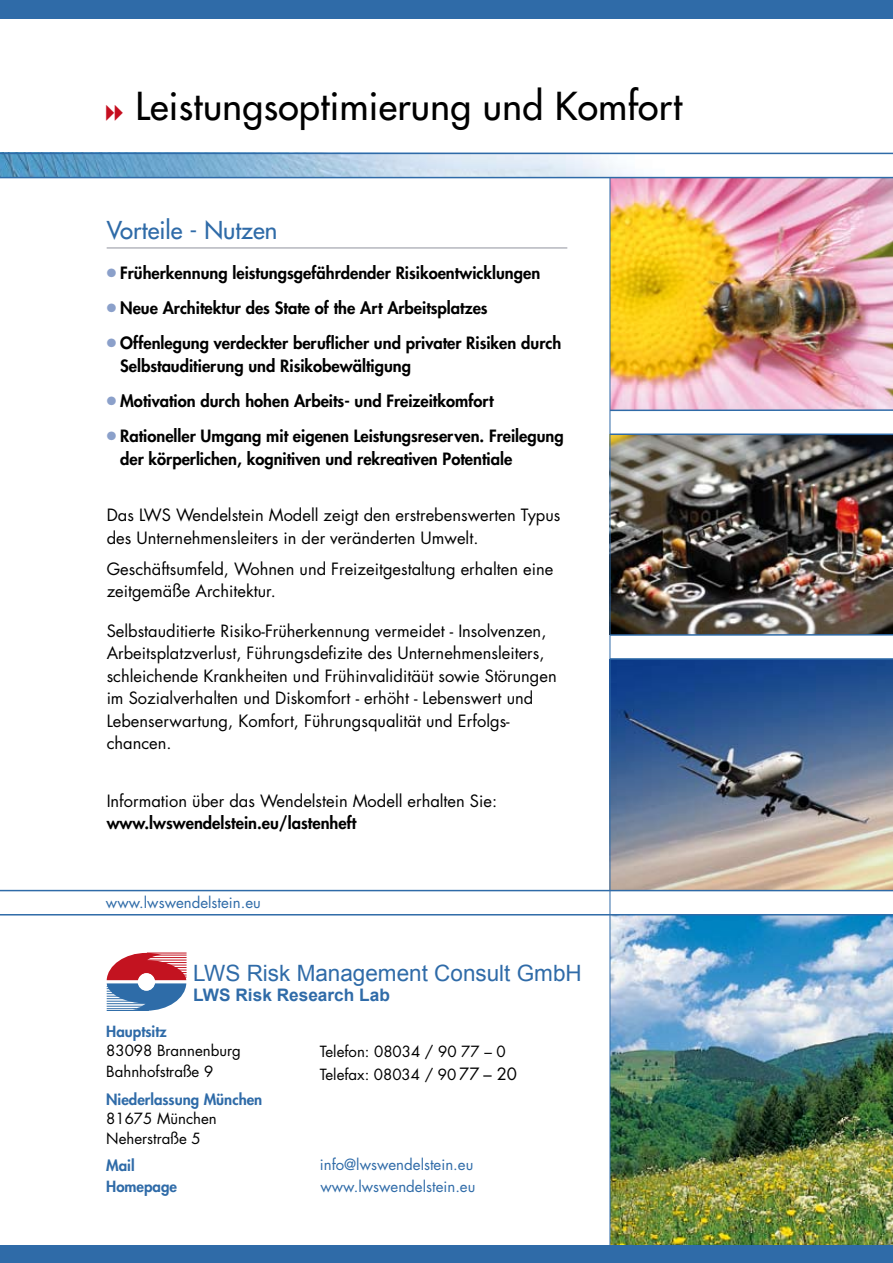
<style>
.page{position:relative;width:893px;height:1263px;background:#fff}
.page>*{position:absolute;margin:0;border:0;box-sizing:border-box;transform-origin:0 0}
.t1{font:37.5px "Futura";letter-spacing:.01em;color:#000}
.t2{font:24px "Futura";color:#2f6ba8}
.t3{font:22.5px "Arial";color:#2f6ba8}
.t4{font:700 17.25px "Arial";color:#2f6ba8}
.t5{font:16.5px/22.5px "Futura";color:#000}
.t6{font:800 16.5px/22.5px "Futura";color:#000}
.t7{font:15px/21px "Futura";color:#000}
.t8{font:15px "Futura";color:#2f6ba8}
.t9{font:800 15px "Futura";color:#2f6ba8}
.s1{color:#8ba0ca}
.s2{font-size:16.5px}
</style>
<div class="page">
<img style="left:0;top:154px;width:665px;height:23px">
<img style="left:611px;top:660px;width:282px;height:230px">
<img style="left:611px;top:435px;width:282px;height:199px">
<img style="left:611px;top:178px;width:282px;height:231px">
<hr style="left:610px;top:658px;width:283px;height:2px;background:#2f6ba8">
<hr style="left:610px;top:634px;width:283px;height:2px;background:#2f6ba8">
<hr style="left:610px;top:433px;width:283px;height:2px;background:#2f6ba8">
<hr style="left:610px;top:409px;width:283px;height:2px;background:#2f6ba8">
<img style="left:611px;top:915px;width:282px;height:330px">
<hr style="left:107px;top:248px;width:460px;height:1px;background:#91939d">
<hr style="left:0;top:177px;width:893px;height:1px;background:#2f6ba8">
<div style="left:0;top:1245px;width:893px;height:18px;background:#2f6ba8"></div>
<hr style="left:0;top:890px;width:893px;height:1px;background:#2f6ba8">
<hr style="left:0;top:914px;width:893px;height:1px;background:#2f6ba8">
<hr style="left:610px;top:178px;width:1px;height:1073px;background:#2f6ba8">
<div style="left:0;top:0;width:893px;height:19px;background:#2f6ba8"></div>
<hr style="left:0;top:153px;width:893px;height:1px;background:#2f6ba8">
<svg style="left:107px;top:953px;width:79px;height:58px"></svg>
<hr style="left:147px;top:953px;width:40px;height:1px;background:#c31320">
<hr style="left:134px;top:955px;width:53px;height:1px;background:#c31320">
<hr style="left:134px;top:957px;width:53px;height:1px;background:#c31320">
<hr style="left:134px;top:962px;width:53px;height:1px;background:#c31320">
<hr style="left:134px;top:965px;width:53px;height:1px;background:#c31320">
<hr style="left:134px;top:967px;width:53px;height:1px;background:#c31320">
<hr style="left:134px;top:970px;width:53px;height:1px;background:#c31320">
<hr style="left:134px;top:972px;width:53px;height:1px;background:#c31320">
<hr style="left:155px;top:975px;width:32px;height:1px;background:#c31320">
<hr style="left:157px;top:977px;width:30px;height:1px;background:#c31320">
<hr style="left:107px;top:986px;width:32px;height:1px;background:#2e6ca8">
<hr style="left:107px;top:988px;width:53px;height:1px;background:#2e6ca8">
<hr style="left:107px;top:991px;width:53px;height:1px;background:#2e6ca8">
<hr style="left:107px;top:993px;width:53px;height:1px;background:#2e6ca8">
<hr style="left:107px;top:996px;width:53px;height:1px;background:#2e6ca8">
<hr style="left:107px;top:998px;width:53px;height:1px;background:#2e6ca8">
<hr style="left:107px;top:1001px;width:53px;height:1px;background:#2e6ca8">
<hr style="left:107px;top:1003px;width:53px;height:1px;background:#2e6ca8">
<hr style="left:107px;top:1006px;width:48px;height:1px;background:#2e6ca8">
<hr style="left:107px;top:1008px;width:30px;height:1px;background:#2e6ca8">
<hr style="left:107px;top:1010px;width:42px;height:1px;background:#2e6ca8">
<div style="left:138px;top:973px;width:17px;height:18px;background:#fff;border-radius:50%"></div>
<hr style="left:134px;top:960px;width:53px;height:1px;background:#c31320">
<h1 class="t1" style="left:135px;top:82px;width:548px">Leistungsoptimierung und Komfort</h1>
<h2 class="t2" style="left:107px;top:215px;width:172px">Vorteile - Nutzen</h2>
<p class="t6" style="left:107px;top:261px;width:435px"><span class="s1">●</span> Früherkennung leistungsgefährdender Risikoentwicklungen</p>
<p class="t6" style="left:107px;top:296px;width:383px"><span class="s1">●</span> Neue Architektur des State of the Art Arbeitsplatzes</p>
<p class="t6" style="left:120px;top:331px;width:443px;text-indent:-14px"><span class="s1">●</span> Offenlegung verdeckter beruflicher und privater Risiken durch<br>Selbstauditierung und Risikobewältigung</p>
<p class="t6" style="left:107px;top:389px;width:389px"><span class="s1">●</span> Motivation durch hohen Arbeits- und Freizeitkomfort</p>
<p class="t6" style="left:120px;top:424px;width:445px;text-indent:-13px"><span class="s1">●</span> Rationeller Umgang mit eigenen Leistungsreserven. Freilegung der körperlichen, kognitiven und rekreativen Potentiale</p>
<p class="t5" style="left:107px;top:504px;width:455px">Das LWS Wendelstein Modell zeigt den erstrebenswerten Typus des Unternehmensleiters in der veränderten Umwelt.</p>
<p class="t5" style="left:107px;top:557px;width:448px">Geschäftsumfeld, Wohnen und Freizeitgestaltung erhalten eine zeitgemäße Architektur.</p>
<p class="t5" style="left:107px;top:619px;width:452px">Selbstauditierte Risiko-Früherkennung vermeidet - Insolvenzen, Arbeitsplatzverlust, Führungsdefizite des Unternehmensleiters, schleichende Krankheiten und Frühinvaliditäüt sowie Störungen im Sozialverhalten und Diskomfort - erhöht - Lebenswert und Lebenserwartung, Komfort, Führungsqualität und Erfolgs&shy;chancen.</p>
<p class="t5" style="left:107px;top:789px;width:392px">Information über das Wendelstein Modell erhalten Sie:</p>
<p class="t6" style="left:107px;top:812px;width:251px">www.lwswendelstein.eu/lastenheft</p>
<p class="t8" style="left:106px;top:892px;width:156px">www.lwswendelstein.eu</p>
<h3 class="t3" style="left:193px;top:958px;width:390px">LWS Risk Management Consult GmbH</h3>
<p class="t4" style="left:193px;top:984px;width:198px">LWS Risk Research Lab</p>
<p class="t9" style="left:106px;top:1021px;width:62px">Hauptsitz</p>
<p class="t7" style="left:106px;top:1040px;width:136px">83098 Brannenburg<br>Bahnhofstraße 9</p>
<p class="t7" style="left:320px;top:1040px;width:199px;line-height:22.5px">Telefon: 08034 / 90 77 – 0<br>Telefax: 08034 / 90 <span class="s2">77 – 20</span></p>
<p class="t9" style="left:106px;top:1089px;width:158px">Niederlassung München</p>
<p class="t7" style="left:106px;top:1109px;width:112px;line-height:19.5px">81675 München<br>Neherstraße 5</p>
<p class="t9" style="left:106px;top:1155px;width:30px">Mail</p>
<p class="t8" style="left:320px;top:1154px;width:155px">info@lwswendelstein.eu</p>
<p class="t9" style="left:106px;top:1176px;width:72px">Homepage</p>
<p class="t8" style="left:320px;top:1176px;width:156px">www.lwswendelstein.eu</p>
</div>
